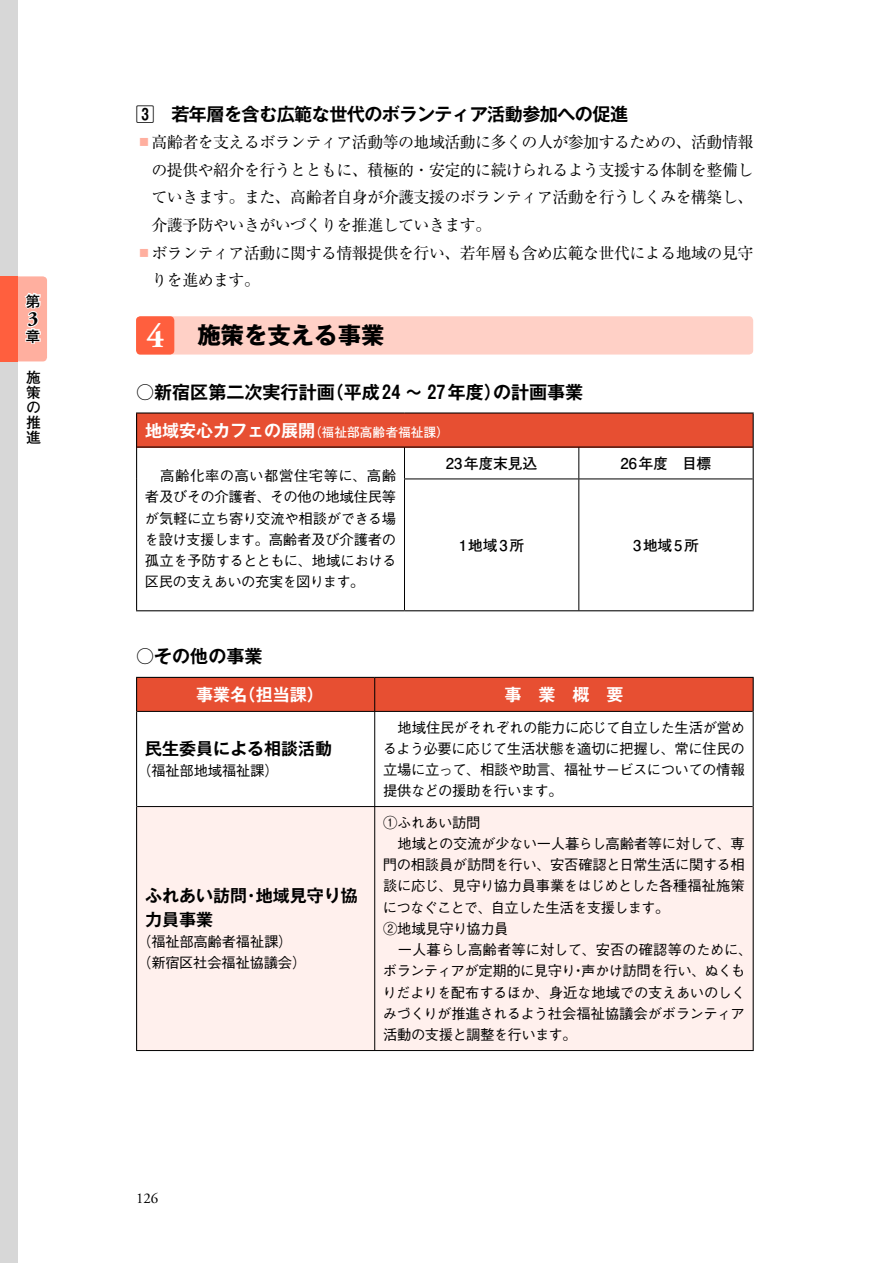
<style>
.page{position:relative;width:893px;height:1263px;background:#fff}
.page>*{position:absolute;margin:0;border:0;box-sizing:border-box;transform-origin:0 0}
.t1{font:23.4px "Gothic MB101 Pr 6 Bold 90 pv RKSJ H";color:#000}
.t2{font:700 20.25px "Adobe Garamond Pro";color:#000}
.t3{font:18px "Gothic MB101 Pr 6 De Bold 90 pv RKSJ V";letter-spacing:-.03em;color:#000}
.t4{font:18px "Gothic MB101 Pr 6 De Bold 90 pv RKSJ V";color:#000}
.t5{font:16.95px/23.4px "Gothic MB101 Pr 6 De Bold 90 pv RKSJ V";color:#000}
.t6{font:16.95px "Gothic MB101 Pr 6 De Bold 90 pv RKSJ V";color:#fff}
.t7{font:15.9px/27.6px "Ryumin Pr 6 Regular 90 pv RKSJ H";letter-spacing:-.035em;color:#000;text-align:justify}
.t8{font:14.85px/14.9px "Futo Go B101 Pr 6 Bold 90 pv RKSJ V";letter-spacing:-.015em;color:#000;text-align:justify}
.t9{font:14.85px "Adobe Garamond Pro";color:#000}
.t10{font:14.4px/21.3px "Gothic BBB Pr 6 Medium 90 pv RKSJ H";letter-spacing:-.03em;color:#000;text-align:justify}
.t11{font:12.75px "Futo Go B101 Pr 6 Bold 90 pv RKSJ V";color:#fff}
.s1{color:#ffaf9f}
.s2{font-family:"Adobe Garamond Pro";font-weight:700;font-size:34.05px;color:#fff}
.s3{font-family:"Gothic MB101 Pr 6 De Bold 90 pv RKSJ V";font-size:16.95px}
</style>
<div class="page">
<div style="left:136px;top:316px;width:617px;height:39px;background:#ffd0c6;border-radius:4px"></div>
<div style="left:136px;top:316px;width:38px;height:39px;background:#ff5f3e;border-radius:4px"></div>
<div style="left:137px;top:413px;width:616px;height:34px;background:#e74f32"></div>
<hr style="left:136px;top:412px;width:268px;height:2px;background:#000">
<hr style="left:136px;top:414px;width:1px;height:33px;background:#000">
<hr style="left:404px;top:412px;width:350px;height:2px;background:#000">
<hr style="left:753px;top:414px;width:1px;height:33px;background:#000">
<hr style="left:136px;top:447px;width:1px;height:32px;background:#000">
<hr style="left:136px;top:479px;width:1px;height:131px;background:#000">
<hr style="left:136px;top:610px;width:268px;height:1px;background:#000">
<hr style="left:753px;top:447px;width:1px;height:32px;background:#000">
<hr style="left:753px;top:479px;width:1px;height:131px;background:#000">
<hr style="left:404px;top:610px;width:350px;height:1px;background:#000">
<hr style="left:404px;top:447px;width:1px;height:32px;background:#000">
<hr style="left:578px;top:447px;width:1px;height:32px;background:#000">
<hr style="left:404px;top:479px;width:175px;height:1px;background:#000">
<hr style="left:404px;top:479px;width:1px;height:131px;background:#000">
<hr style="left:579px;top:479px;width:174px;height:1px;background:#000">
<hr style="left:578px;top:479px;width:1px;height:131px;background:#000">
<hr style="left:137px;top:447px;width:267px;height:1px;background:#000">
<hr style="left:404px;top:447px;width:349px;height:1px;background:#000">
<div style="left:137px;top:678px;width:616px;height:33px;background:#e74f32"></div>
<div style="left:137px;top:807px;width:616px;height:243px;background:#fff0ed"></div>
<hr style="left:136px;top:677px;width:239px;height:1px;background:#000">
<hr style="left:136px;top:678px;width:1px;height:33px;background:#000">
<hr style="left:375px;top:677px;width:379px;height:1px;background:#000">
<hr style="left:753px;top:678px;width:1px;height:33px;background:#000">
<hr style="left:136px;top:711px;width:1px;height:95px;background:#000">
<hr style="left:753px;top:711px;width:1px;height:95px;background:#000">
<hr style="left:136px;top:806px;width:1px;height:244px;background:#000">
<hr style="left:753px;top:806px;width:1px;height:244px;background:#000">
<hr style="left:374px;top:678px;width:1px;height:33px;background:#000">
<hr style="left:137px;top:711px;width:616px;height:1px;background:#000">
<hr style="left:374px;top:712px;width:1px;height:94px;background:#000">
<hr style="left:137px;top:806px;width:616px;height:1px;background:#000">
<hr style="left:374px;top:807px;width:1px;height:243px;background:#000">
<hr style="left:136px;top:1050px;width:618px;height:1px;background:#000">
<div style="left:0;top:0;width:17px;height:1263px;background:#d7d7d7"></div>
<div style="left:13px;top:276px;width:34px;height:85px;background:#ffaf9f;border-radius:4px"></div>
<div style="left:0;top:276px;width:17px;height:85px;background:#ff5f3e"></div>
<svg style="left:24px;top:292px;width:17px;height:52px"></svg>
<p class="t8" style="left:26px;top:295px;width:16px">第</p>
<h2 class="t2" style="left:28px;top:306px;width:12px">3</h2>
<p class="t8" style="left:26px;top:331px;width:16px">章</p>
<p class="t8" style="left:26px;top:372px;width:16px">施策の推進</p>
<p class="t3" style="left:136px;top:108px;width:494px">3　若年層を含む広範な世代のボランティア活動参加への促進</p>
<p class="t7" style="left:151px;top:130px;width:603px;text-indent:-15px"><span class="s1">■</span>高齢者を支えるボランティア活動等の地域活動に多くの人が参加するための、活動情報の提供や紹介を行うとともに、積極的・安定的に続けられるよう支援する体制を整備していきます。また、高齢者自身が介護支援のボランティア活動を行うしくみを構築し、介護予防やいきがいづくりを推進していきます。</p>
<p class="t7" style="left:151px;top:241px;width:603px;text-indent:-15px"><span class="s1">■</span>ボランティア活動に関する情報提供を行い、若年層も含め広範な世代による地域の見守りを進めます。</p>
<h1 class="t1" style="left:146px;top:327px;width:240px"><span class="s2">4</span> 施策を支える事業</h1>
<p class="t4" style="left:136px;top:385px;width:449px">○新宿区第二次実行計画（平成24 ～ 27年度）の計画事業</p>
<p class="t11" style="left:145px;top:427px;width:306px"><span class="s3">地域安心カフェの展開</span>（福祉部高齢者福祉課）</p>
<p class="t10" style="left:145px;top:467px;width:253px">　高齢化率の高い都営住宅等に、高齢者及びその介護者、その他の地域住民等が気軽に立ち寄り交流や相談ができる場を設け支援します。高齢者及び介護者の孤立を予防するとともに、地域における区民の支えあいの充実を図ります。</p>
<p class="t8" style="left:446px;top:458px;width:93px">23年度末見込</p>
<p class="t8" style="left:621px;top:458px;width:92px">26年度　目標</p>
<p class="t8" style="left:459px;top:539px;width:67px">1地域3所</p>
<p class="t8" style="left:633px;top:539px;width:67px">3地域5所</p>
<p class="t3" style="left:136px;top:649px;width:128px">○その他の事業</p>
<p class="t6" style="left:196px;top:688px;width:129px">事業名（担当課）</p>
<p class="t6" style="left:504px;top:688px;width:121px">事　業　概　要</p>
<p class="t5" style="left:145px;top:739px;width:189px">民生委員による相談活動</p>
<p class="t10" style="left:137px;top:762px;width:143px">（福祉部地域福祉課）</p>
<p class="t10" style="left:383px;top:718px;width:364px">　地域住民がそれぞれの能力に応じて自立した生活が営めるよう必要に応じて生活状態を適切に把握し、常に住民の立場に立って、相談や助言、福祉サービスについての情報提供などの援助を行います。</p>
<p class="t5" style="left:145px;top:886px;width:214px">ふれあい訪問・地域見守り協力員事業</p>
<p class="t10" style="left:137px;top:933px;width:171px">（福祉部高齢者福祉課）（新宿区社会福祉協議会）</p>
<p class="t10" style="left:383px;top:813px;width:371px;text-align:left">①ふれあい訪問<br>　地域との交流が少ない一人暮らし高齢者等に対して、専門の相談員が訪問を行い、安否確認と日常生活に関する相談に応じ、見守り協力員事業をはじめとした各種福祉施策につなぐことで、自立した生活を支援します。<br>②地域見守り協力員<br>　一人暮らし高齢者等に対して、安否の確認等のために、ボランティアが定期的に見守り・声かけ訪問を行い、ぬくもりだよりを配布するほか、身近な地域での支えあいのしくみづくりが推進されるよう社会福祉協議会がボランティア活動の支援と調整を行います。</p>
<p class="t9" style="left:136px;top:1189px;width:24px">126</p>
</div>
